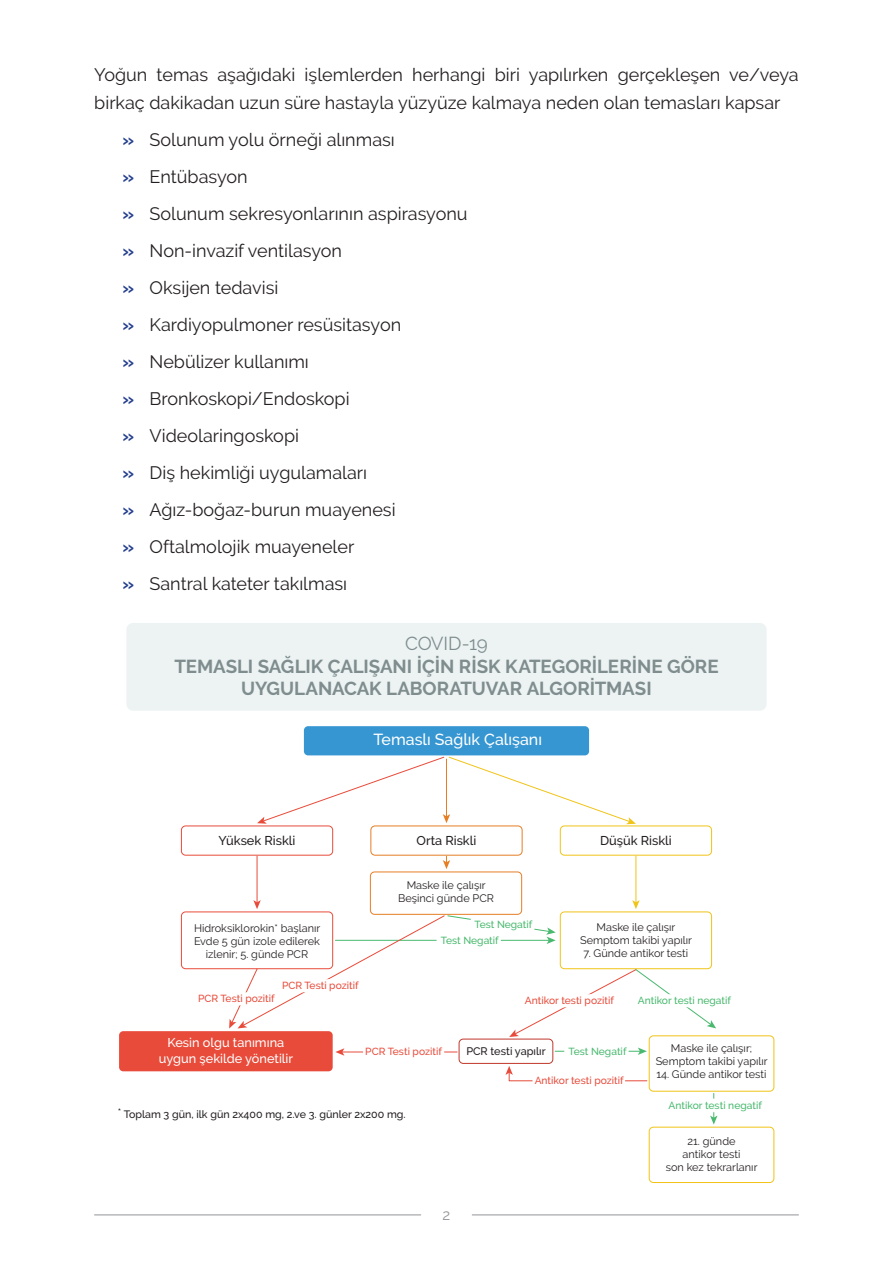
<style>
.page{position:relative;width:893px;height:1263px;background:#fff}
.page>*{position:absolute;margin:0;border:0;box-sizing:border-box;transform-origin:0 0}
.t1{font:700 18.75px/22.5px "Raleway";letter-spacing:-.005em;color:#7f8d8e;text-align:center}
.t2{font:18.75px "Raleway";letter-spacing:-.015em;color:#7f8d8e}
.t3{font:18px/37px "Raleway";color:#231f20}
.t4{font:500 15.9px "Raleway";color:#fff}
.t5{font:15px "Raleway";color:#939598}
.t6{font:500 12.75px/15.3px "Raleway";color:#fff;text-align:center}
.t7{font:500 12.75px "Raleway";color:#231f20}
.t8{font:10.95px/13px "Raleway";color:#231f20;text-align:center}
.t9{font:500 10.95px "Raleway";color:#231f20}
.t10{font:500 10.65px "Raleway";color:#231f20}
.t11{font:500 10.2px "Raleway";color:#e84b3a}
.t12{font:500 10.2px "Raleway";color:#48b96e}
.s1{font-weight:700;color:#253f8e}
</style>
<div class="page">
<hr style="left:94px;top:1215px;width:327px;height:1px;background:#939598">
<hr style="left:472px;top:1215px;width:326px;height:1px;background:#939598">
<div style="left:304px;top:726px;width:285px;height:29px;background:#3696d2;border-radius:4px"></div>
<div style="left:181px;top:825px;width:152px;height:31px;border:1px solid #e84b3a;border-radius:4px"></div>
<div style="left:370px;top:825px;width:153px;height:31px;border:1px solid #e67e24;border-radius:4px"></div>
<div style="left:560px;top:825px;width:152px;height:31px;border:1px solid #f0c418;border-radius:4px"></div>
<div style="left:181px;top:911px;width:152px;height:58px;border:1px solid #e84b3a;border-radius:4px"></div>
<div style="left:459px;top:1038px;width:94px;height:26px;border:1px solid #c1382b;border-radius:4px"></div>
<div style="left:370px;top:871px;width:152px;height:44px;border:1px solid #e67e24;border-radius:4px"></div>
<div style="left:119px;top:1031px;width:214px;height:40px;background:#e84b3a;border-radius:4px"></div>
<div style="left:649px;top:1035px;width:125px;height:57px;border:1px solid #f0c418;border-radius:4px"></div>
<div style="left:649px;top:1127px;width:125px;height:56px;border:1px solid #f0c418;border-radius:4px"></div>
<hr style="left:257px;top:856px;width:1px;height:47px;background:#e84b3a">
<svg style="left:710px;top:1093px;width:7px;height:31px"></svg>
<hr style="left:342px;top:1051px;width:115px;height:1px;background:#e84b3a">
<svg style="left:335px;top:1048px;width:9px;height:8px"></svg>
<svg style="left:443px;top:856px;width:7px;height:13px"></svg>
<svg style="left:257px;top:756px;width:379px;height:68px"></svg>
<hr style="left:635px;top:856px;width:1px;height:47px;background:#f0c418">
<hr style="left:555px;top:1051px;width:85px;height:1px;background:#48b96e">
<svg style="left:638px;top:1047px;width:9px;height:8px"></svg>
<div style="left:564px;top:1045px;width:65px;height:13px;background:#fff;border-radius:3px"></div>
<svg style="left:505px;top:1066px;width:143px;height:16px"></svg>
<div style="left:532px;top:1074px;width:93px;height:13px;background:#fff;border-radius:3px"></div>
<div style="left:690px;top:1098px;width:56px;height:14px;background:#fff;border-radius:3px"></div>
<svg style="left:229px;top:900px;width:487px;height:137px"></svg>
<div style="left:287px;top:979px;width:56px;height:13px;background:#fff;border-radius:3px"></div>
<div style="left:363px;top:1045px;width:81px;height:13px;background:#fff;border-radius:3px"></div>
<div style="left:126px;top:623px;width:641px;height:88px;background:#edf3f3;border-radius:7px"></div>
<p class="t3" style="left:94px;top:60px;width:706px;line-height:28.5px">Yoğun temas aşağıdaki işlemlerden herhangi biri yapılırken gerçekleşen ve/veya birkaç dakikadan uzun süre hastayla yüzyüze kalmaya neden olan temasları kapsar</p>
<p class="t3" style="left:123px;top:121px;width:347px"><span class="s1">»</span> Solunum yolu örneği alınması<br><span class="s1">»</span> Entübasyon<br><span class="s1">»</span> Solunum sekresyonlarının aspirasyonu <span class="s1">»</span> Non-invazif ventilasyon<br><span class="s1">»</span> Oksijen tedavisi<br><span class="s1">»</span> Kardiyopulmoner resüsitasyon<br><span class="s1">»</span> Nebülizer kullanımı<br><span class="s1">»</span> Bronkoskopi/Endoskopi<br><span class="s1">»</span> Videolaringoskopi<br><span class="s1">»</span> Diş hekimliği uygulamaları<br><span class="s1">»</span> Ağız-boğaz-burun muayenesi<br><span class="s1">»</span> Oftalmolojik muayeneler<br><span class="s1">»</span> Santral kateter takılması</p>
<p class="t2" style="left:405px;top:633px;width:84px">COVID-19</p>
<p class="t1" style="left:174px;top:655px;width:546px">TEMASLI SAĞLIK ÇALIŞANI İÇİN RİSK KATEGORİLERİNE GÖRE<br>UYGULANACAK LABORATUVAR ALGORİTMASI</p>
<p class="t4" style="left:374px;top:731px;width:170px">Temaslı Sağlık Çalışanı</p>
<p class="t7" style="left:219px;top:833px;width:78px">Yüksek Riskli</p>
<p class="t7" style="left:417px;top:833px;width:61px">Orta Riskli</p>
<p class="t7" style="left:600px;top:833px;width:73px">Düşük Riskli</p>
<p class="t8" style="left:194px;top:922px;width:128px">Hidroksiklorokin* başlanır<br>Evde 5 gün izole edilerek izlenir; 5. günde PCR</p>
<p class="t11" style="left:282px;top:980px;width:78px">PCR Testi pozitif</p>
<p class="t11" style="left:198px;top:993px;width:78px">PCR Testi pozitif</p>
<p class="t8" style="left:398px;top:878px;width:97px">Maske ile çalışır<br>Beşinci günde PCR</p>
<p class="t12" style="left:474px;top:919px;width:59px">Test Negatif</p>
<p class="t12" style="left:441px;top:934px;width:59px">Test Negatif</p>
<p class="t8" style="left:580px;top:920px;width:113px">Maske ile çalışır<br>Semptom takibi yapılır</p>
<p class="t8" style="left:584px;top:946px;width:106px">7. Günde antikor testi</p>
<p class="t11" style="left:525px;top:995px;width:91px">Antikor testi pozitif</p>
<p class="t12" style="left:638px;top:995px;width:95px">Antikor testi negatif</p>
<p class="t6" style="left:159px;top:1035px;width:136px">Kesin olgu tanımına uygun şekilde yönetilir</p>
<p class="t8" style="left:656px;top:1041px;width:113px">Maske ile çalışır;<br>Semptom takibi yapılır</p>
<p class="t8" style="left:656px;top:1068px;width:112px">14. Günde antikor testi</p>
<p class="t9" style="left:466px;top:1044px;width:81px">PCR testi yapılır</p>
<p class="t12" style="left:569px;top:1045px;width:59px">Test Negatif</p>
<p class="t11" style="left:365px;top:1046px;width:78px">PCR Testi pozitif</p>
<p class="t11" style="left:535px;top:1075px;width:91px">Antikor testi pozitif</p>
<p class="t10" style="left:118px;top:1108px;width:289px">* Toplam 3 gün, ilk gün 2x400 mg, 2.ve 3. günler 2x200 mg.</p>
<p class="t5" style="left:443px;top:1206px;width:9px">2</p>
<p class="t12" style="left:669px;top:1099px;width:95px">Antikor testi negatif</p>
<p class="t8" style="left:666px;top:1135px;width:93px">21. günde<br>antikor testi<br>son kez tekrarlanır</p>
</div>
